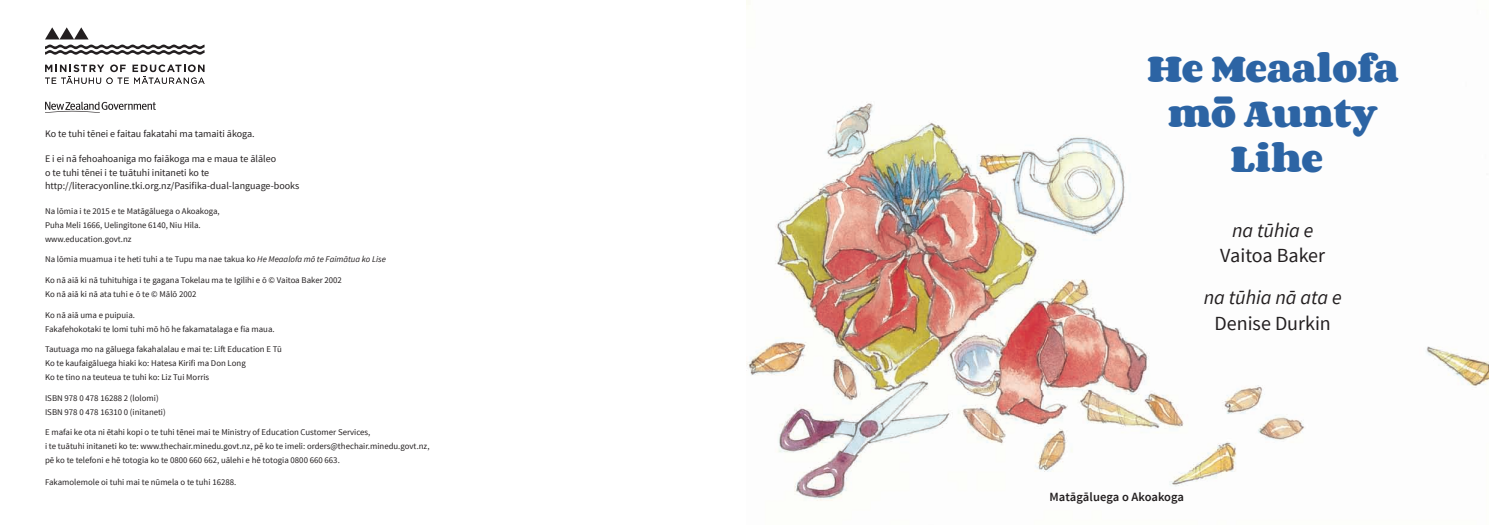
<style>
.page{position:relative;width:1489px;height:525px;background:#fff}
.page>*{position:absolute;margin:0;border:0;box-sizing:border-box;transform-origin:0 0}
.t1{font:32.5px/45px "Corben";letter-spacing:-.005em;color:#2c64a4;text-align:center}
.t2{font:20px "Source Sans Pro";color:#231f20}
.t3{font:italic 20px "Source Sans Pro";color:#231f20}
.t4{font:600 12.5px "Source Sans Pro";color:#231f20}
.t5{font:10px/13.8px "Source Sans Pro";color:#231f20}
.t6{font:8.75px/13.8px "Source Sans Pro";color:#231f20}
.s1{font-style:italic}
</style>
<div class="page">
<svg style="left:45px;top:64px;width:159px;height:20px"></svg>
<svg style="left:45px;top:27px;width:44px;height:12px"></svg>
<svg style="left:45px;top:45px;width:159px;height:10px"></svg>
<svg style="left:45px;top:102px;width:111px;height:11px"></svg>
<img style="left:746px;top:1px;width:742px;height:500px">
<p class="t5" style="left:45px;top:127px;width:211px">Ko te tuhi tēnei e faitau fakatahi ma tamaiti ākoga.</p>
<p class="t5" style="left:45px;top:151px;width:256px">E i ei nā fehoahoaniga mo faiākoga ma e maua te ālāleo<br>o te tuhi tēnei i te tuātuhi initaneti ko te http://literacyonline.tki.org.nz/Pasifika-dual-language-books</p>
<p class="t6" style="left:45px;top:204px;width:176px">Na lōmia i te 2015 e te Matāgāluega o Akoakoga,<br>Puha Meli 1666, Uelingitone 6140, Niu Hila. www.education.govt.nz</p>
<p class="t6" style="left:45px;top:252px;width:342px">Na lōmia muamua i te heti tuhi a te Tupu ma nae takua ko <span class="s1">He Meaalofa mō te Faimātua ko Lise</span></p>
<p class="t6" style="left:45px;top:273px;width:298px">Ko nā aiā ki nā tuhituhiga i te gagana Tokelau ma te Igilihi e ō © Vaitoa Baker 2002<br>Ko nā aiā ki nā ata tuhi e ō te © Mālō 2002</p>
<p class="t6" style="left:45px;top:308px;width:231px">Ko nā aiā uma e puipuia.<br>Fakafehokotaki te lomi tuhi mō hō he fakamatalaga e fia maua.</p>
<p class="t6" style="left:45px;top:342px;width:238px">Tautuaga mo na gāluega fakahalalau e mai te: Lift Education E Tū<br>Ko te kaufaigāluega hiaki ko: Hatesa Kirifi ma Don Long<br>Ko te tino na teuteua te tuhi ko: Liz Tui Morris</p>
<p class="t6" style="left:45px;top:390px;width:122px">ISBN 978 0 478 16288 2 (lolomi)<br>ISBN 978 0 478 16310 0 (initaneti)</p>
<p class="t6" style="left:45px;top:425px;width:386px">E mafai ke ota ni ētahi kopi o te tuhi tēnei mai te Ministry of Education Customer Services,<br>i te tuātuhi initaneti ko te: www.thechair.minedu.govt.nz, pē ko te imeli: orders@thechair.minedu.govt.nz, pē ko te telefoni e hē totogia ko te 0800 660 662, uālehi e hē totogia 0800 660 663.</p>
<p class="t6" style="left:45px;top:475px;width:193px">Fakamolemole oi tuhi mai te nūmela o te tuhi 16288.</p>
<h1 class="t1" style="left:1146px;top:48px;width:253px">He Meaalofa mō Aunty<br>Lihe</h1>
<h2 class="t3" style="left:1231px;top:217px;width:83px">na tūhia e</h2>
<h2 class="t2" style="left:1220px;top:242px;width:106px">Vaitoa Baker</h2>
<h2 class="t3" style="left:1203px;top:284px;width:139px">na tūhia nā ata e</h2>
<h2 class="t2" style="left:1214px;top:309px;width:118px">Denise Durkin</h2>
<h3 class="t4" style="left:1049px;top:488px;width:136px">Matāgāluega o Akoakoga</h3>
</div>
